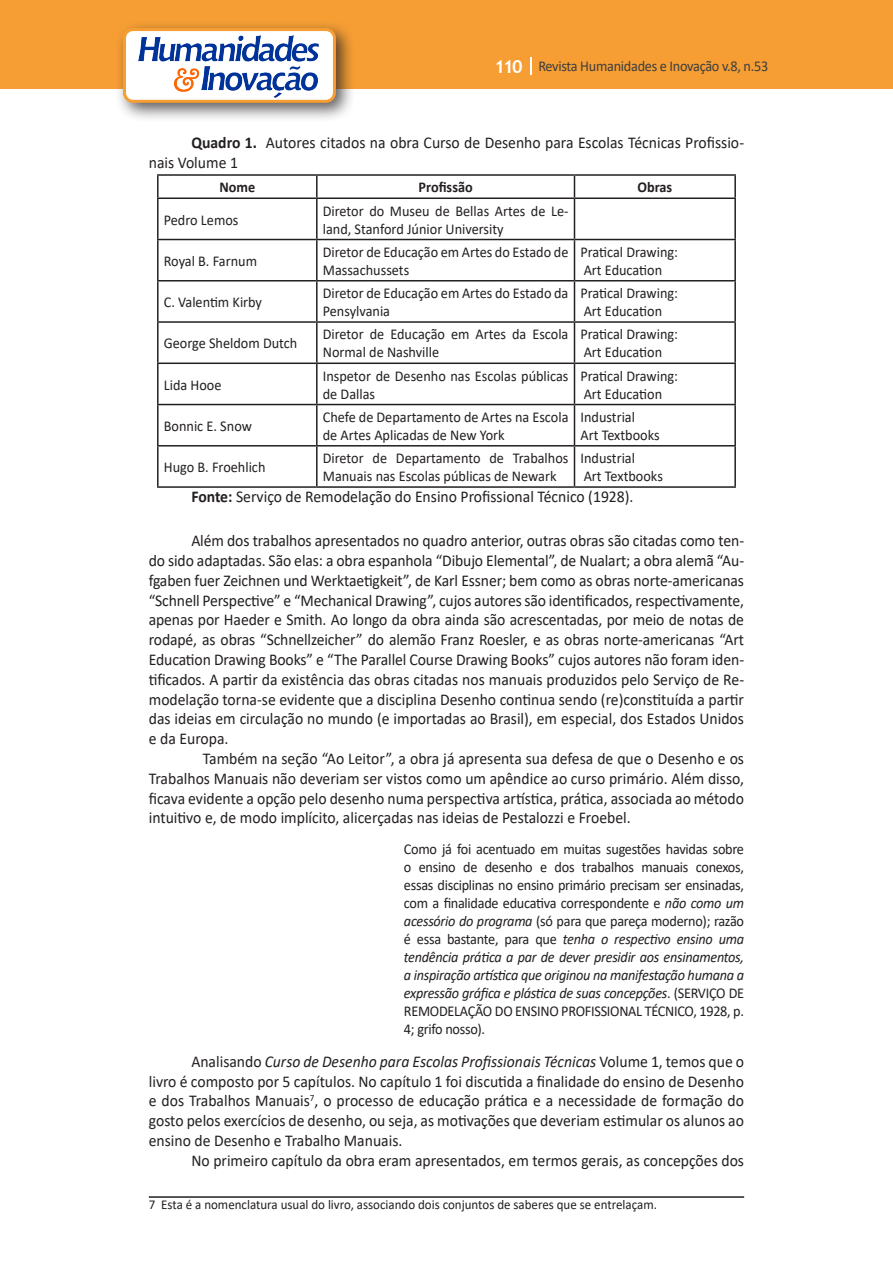
<style>
.page{position:relative;width:893px;height:1263px;background:#fff}
.page>*{position:absolute;margin:0;border:0;box-sizing:border-box;transform-origin:0 0}
.Texto{font:16.5px/19.8px "Calibri";color:#231f20;text-align:justify;scale:.95 1}
.Texto-2{font:15px/18px "Calibri";color:#231f20;scale:.95 1}
.citacao{font:15px/18px "Calibri";letter-spacing:-.02em;color:#231f20;text-align:justify;scale:.95 1}
.t1{font:15px "Calibri";letter-spacing:-.02em;color:#3e3e3f;scale:.95 1}
.Texto-3{font:700 15px "Calibri";color:#231f20;scale:.95 1}
.Rodapé{font:13.5px "Calibri";color:#231f20;scale:.96 1}
.s1{font-family:"Trebuchet MS";font-weight:700;font-size:18px;color:#fff}
.s2{font-weight:700}
.s3{font-style:italic}
</style>
<div class="page">
<div style="left:0;top:0;width:893px;height:88px;background:#f69e34"></div>
<svg style="left:530px;top:57px;width:2px;height:18px"></svg>
<div style="left:115px;top:20px;width:241px;height:103px;background:#231f20;opacity:.75"></div>
<div style="left:125px;top:30px;width:209px;height:71px;background:#fff;border-radius:9px"></div>
<img style="left:138px;top:35px;width:181px;height:62px">
<div style="left:123px;top:28px;width:213px;height:75px;border:3px solid #f69e34;border-radius:9px"></div>
<hr style="left:157px;top:174px;width:160px;height:2px;background:#231f20">
<hr style="left:157px;top:176px;width:2px;height:21px;background:#231f20">
<hr style="left:317px;top:174px;width:257px;height:2px;background:#231f20">
<hr style="left:316px;top:176px;width:2px;height:21px;background:#231f20">
<hr style="left:574px;top:174px;width:162px;height:2px;background:#231f20">
<svg style="left:574px;top:176px;width:1px;height:21px"></svg>
<hr style="left:734px;top:176px;width:2px;height:21px;background:#231f20">
<hr style="left:157px;top:197px;width:160px;height:2px;background:#231f20">
<hr style="left:157px;top:199px;width:2px;height:40px;background:#231f20">
<hr style="left:317px;top:197px;width:257px;height:2px;background:#231f20">
<hr style="left:316px;top:199px;width:2px;height:40px;background:#231f20">
<hr style="left:574px;top:197px;width:162px;height:2px;background:#231f20">
<hr style="left:574px;top:199px;width:1px;height:40px;background:#231f20">
<hr style="left:734px;top:199px;width:2px;height:40px;background:#231f20">
<hr style="left:157px;top:239px;width:160px;height:1px;background:#231f20">
<hr style="left:157px;top:240px;width:2px;height:40px;background:#231f20">
<hr style="left:317px;top:239px;width:257px;height:1px;background:#231f20">
<hr style="left:316px;top:240px;width:2px;height:40px;background:#231f20">
<hr style="left:574px;top:239px;width:162px;height:1px;background:#231f20">
<hr style="left:574px;top:240px;width:1px;height:40px;background:#231f20">
<hr style="left:734px;top:240px;width:2px;height:40px;background:#231f20">
<hr style="left:157px;top:280px;width:160px;height:1px;background:#231f20">
<hr style="left:157px;top:281px;width:2px;height:40px;background:#231f20">
<hr style="left:317px;top:280px;width:257px;height:1px;background:#231f20">
<hr style="left:316px;top:281px;width:2px;height:40px;background:#231f20">
<hr style="left:574px;top:280px;width:162px;height:1px;background:#231f20">
<hr style="left:574px;top:281px;width:1px;height:40px;background:#231f20">
<hr style="left:734px;top:281px;width:2px;height:40px;background:#231f20">
<hr style="left:157px;top:321px;width:160px;height:2px;background:#231f20">
<hr style="left:157px;top:323px;width:2px;height:39px;background:#231f20">
<hr style="left:317px;top:321px;width:257px;height:2px;background:#231f20">
<hr style="left:316px;top:323px;width:2px;height:39px;background:#231f20">
<hr style="left:574px;top:321px;width:162px;height:2px;background:#231f20">
<hr style="left:574px;top:323px;width:1px;height:39px;background:#231f20">
<hr style="left:734px;top:323px;width:2px;height:39px;background:#231f20">
<hr style="left:157px;top:362px;width:160px;height:2px;background:#231f20">
<hr style="left:157px;top:364px;width:2px;height:40px;background:#231f20">
<hr style="left:317px;top:362px;width:257px;height:2px;background:#231f20">
<hr style="left:316px;top:364px;width:2px;height:40px;background:#231f20">
<hr style="left:574px;top:362px;width:162px;height:2px;background:#231f20">
<hr style="left:574px;top:364px;width:1px;height:40px;background:#231f20">
<hr style="left:734px;top:364px;width:2px;height:40px;background:#231f20">
<hr style="left:157px;top:404px;width:160px;height:1px;background:#231f20">
<hr style="left:157px;top:405px;width:2px;height:40px;background:#231f20">
<hr style="left:317px;top:404px;width:257px;height:1px;background:#231f20">
<hr style="left:316px;top:405px;width:2px;height:40px;background:#231f20">
<hr style="left:574px;top:404px;width:162px;height:1px;background:#231f20">
<hr style="left:574px;top:405px;width:1px;height:40px;background:#231f20">
<hr style="left:734px;top:405px;width:2px;height:40px;background:#231f20">
<hr style="left:157px;top:445px;width:160px;height:1px;background:#231f20">
<hr style="left:157px;top:446px;width:2px;height:40px;background:#231f20">
<hr style="left:317px;top:445px;width:257px;height:1px;background:#231f20">
<hr style="left:316px;top:446px;width:2px;height:40px;background:#231f20">
<hr style="left:574px;top:445px;width:162px;height:1px;background:#231f20">
<hr style="left:574px;top:446px;width:1px;height:40px;background:#231f20">
<hr style="left:734px;top:446px;width:2px;height:40px;background:#231f20">
<hr style="left:157px;top:486px;width:160px;height:2px;background:#231f20">
<hr style="left:317px;top:486px;width:257px;height:2px;background:#231f20">
<hr style="left:574px;top:486px;width:162px;height:2px;background:#231f20">
<hr style="left:149px;top:1196px;width:595px;height:2px;background:#231f20">
<p class="t1" style="left:495px;top:56px;width:290px"><span class="s1">110</span> Revista Humanidades e Inovação v.8, n.53</p>
<p class="Texto" style="left:149px;top:133px;width:628px;text-indent:43px"><span class="s2">Quadro 1.</span> Autores citados na obra Curso de Desenho para Escolas Técnicas Profissio&shy;nais Volume 1</p>
<p class="Texto-3" style="left:219px;top:177px;width:39px">Nome</p>
<p class="Texto-3" style="left:419px;top:177px;width:58px">Profissão</p>
<p class="Texto-3" style="left:637px;top:177px;width:38px">Obras</p>
<p class="Texto-2" style="left:164px;top:210px;width:80px">Pedro Lemos</p>
<p class="Texto-2" style="left:323px;top:201px;width:260px">Diretor do Museu de Bellas Artes de Le&shy;land, Stanford Júnior University</p>
<p class="Texto-2" style="left:164px;top:251px;width:100px">Royal B. Farnum</p>
<p class="Texto-2" style="left:323px;top:242px;width:260px">Diretor de Educação em Artes do Estado de<br>Massachussets</p>
<p class="Texto-2" style="left:580px;top:242px;width:104px">Pratical Drawing:</p>
<p class="Texto-2" style="left:584px;top:260px;width:84px">Art Education</p>
<p class="Texto-2" style="left:164px;top:293px;width:105px">C. Valentim Kirby</p>
<p class="Texto-2" style="left:323px;top:284px;width:260px">Diretor de Educação em Artes do Estado da<br>Pensylvania</p>
<p class="Texto-2" style="left:580px;top:284px;width:104px">Pratical Drawing:</p>
<p class="Texto-2" style="left:584px;top:302px;width:84px">Art Education</p>
<p class="Texto-2" style="left:164px;top:334px;width:142px">George Sheldom Dutch</p>
<p class="Texto-2" style="left:323px;top:325px;width:260px">Diretor de Educação em Artes da Escola<br>Normal de Nashville</p>
<p class="Texto-2" style="left:580px;top:325px;width:104px">Pratical Drawing:</p>
<p class="Texto-2" style="left:584px;top:343px;width:84px">Art Education</p>
<p class="Texto-2" style="left:164px;top:375px;width:62px">Lida Hooe</p>
<p class="Texto-2" style="left:323px;top:366px;width:260px">Inspetor de Desenho nas Escolas públicas de Dallas</p>
<p class="Texto-2" style="left:580px;top:366px;width:104px">Pratical Drawing:</p>
<p class="Texto-2" style="left:584px;top:384px;width:84px">Art Education</p>
<p class="Texto-2" style="left:164px;top:416px;width:94px">Bonnic E. Snow</p>
<p class="Texto-2" style="left:323px;top:407px;width:260px">Chefe de Departamento de Artes na Escola de Artes Aplicadas de New York</p>
<p class="Texto-2" style="left:580px;top:407px;width:59px">Industrial</p>
<p class="Texto-2" style="left:580px;top:425px;width:85px">Art Textbooks</p>
<p class="Texto-2" style="left:164px;top:458px;width:109px">Hugo B. Froehlich</p>
<p class="Texto-2" style="left:323px;top:449px;width:260px">Diretor de Departamento de Trabalhos<br>Manuais nas Escolas públicas de Newark</p>
<p class="Texto-2" style="left:580px;top:449px;width:59px">Industrial</p>
<p class="Texto-2" style="left:584px;top:467px;width:85px">Art Textbooks</p>
<p class="Texto" style="left:191px;top:486px;width:467px"><span class="s2">Fonte:</span> Serviço de Remodelação do Ensino Profissional Técnico (1928).</p>
<p class="Texto" style="left:149px;top:530px;width:628px;text-indent:43px">Além dos trabalhos apresentados no quadro anterior, outras obras são citadas como ten&shy;do sido adaptadas. São elas: a obra espanhola “Dibujo Elemental”, de Nualart; a obra alemã “Au&shy;fgaben fuer Zeichnen und Werktaetigkeit”, de Karl Essner; bem como as obras norte-americanas “Schnell Perspective” e “Mechanical Drawing”, cujos autores são identificados, respectivamente, apenas por Haeder e Smith. Ao longo da obra ainda são acrescentadas, por meio de notas de rodapé, as obras “Schnellzeicher” do alemão Franz Roesler, e as obras norte-americanas “Art Education Drawing Books” e “The Parallel Course Drawing Books” cujos autores não foram iden&shy;tificados. A partir da existência das obras citadas nos manuais produzidos pelo Serviço de Re&shy;modelação torna-se evidente que a disciplina Desenho continua sendo (re)constituída a partir das ideias em circulação no mundo (e importadas ao Brasil), em especial, dos Estados Unidos e da Europa.</p>
<p class="Texto" style="left:149px;top:748px;width:628px;text-indent:54px">Também na seção “Ao Leitor”, a obra já apresenta sua defesa de que o Desenho e os Trabalhos Manuais não deveriam ser vistos como um apêndice ao curso primário. Além disso, ficava evidente a opção pelo desenho numa perspectiva artística, prática, associada ao método intuitivo e, de modo implícito, alicerçadas nas ideias de Pestalozzi e Froebel.</p>
<p class="citacao" style="left:404px;top:840px;width:360px">Como já foi acentuado em muitas sugestões havidas sobre o ensino de desenho e dos trabalhos manuais conexos, essas disciplinas no ensino primário precisam ser ensinadas, com a finalidade educativa correspondente e <span class="s3">não como um acessório do programa</span> (só para que pareça moderno); razão é essa bastante, para que <span class="s3">tenha o respectivo ensino uma tendência prática a par de dever presidir aos ensinamentos, a inspiração artística que originou na manifestação humana a expressão gráfica e plástica de suas concepções</span>. (SERVIÇO DE REMODELAÇÃO DO ENSINO PROFISSIONAL TÉCNICO, 1928, p.<br>4; grifo nosso).</p>
<p class="Texto" style="left:149px;top:1051px;width:628px;text-indent:43px">Analisando <span class="s3">Curso de Desenho para Escolas Profissionais Técnicas</span> Volume 1, temos que o livro é composto por 5 capítulos. No capítulo 1 foi discutida a finalidade do ensino de Desenho e dos Trabalhos Manuais<sup>7</sup>, o processo de educação prática e a necessidade de formação do gosto pelos exercícios de desenho, ou seja, as motivações que deveriam estimular os alunos ao ensino de Desenho e Trabalho Manuais.</p>
<p class="Texto" style="left:191px;top:1150px;width:583px">No primeiro capítulo da obra eram apresentados, em termos gerais, as concepções dos</p>
<p class="Rodapé" style="left:149px;top:1195px;width:531px">7 Esta é a nomenclatura usual do livro, associando dois conjuntos de saberes que se entrelaçam.</p>
</div>
